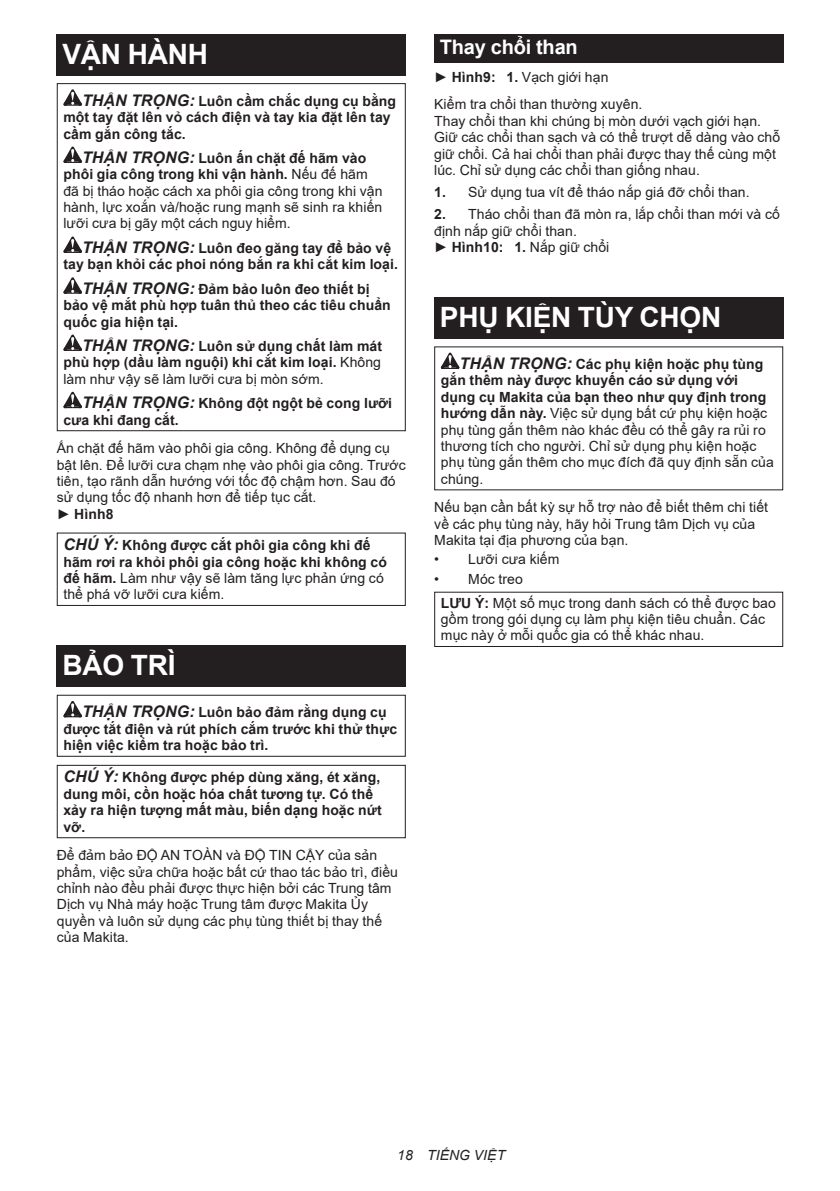
<style>
.page{position:relative;width:840px;height:1191px;background:#fff}
.page>*{position:absolute;margin:0;border:0;box-sizing:border-box;transform-origin:0 0}
.t1{font:700 28px "Arial";letter-spacing:-.01em;color:#fff}
.t2{font:700 20px "Arial";letter-spacing:-.01em;color:#fff}
.t3{font:14px/16.4px "Arial";letter-spacing:.005em;color:#231f20}
.t4{font:700 14px/16.4px "Arial";letter-spacing:.005em;color:#231f20}
.t5{font:italic 14px "Arial";letter-spacing:.005em;color:#231f20}
.s1{font-style:italic;font-size:16px}
.s2{font-weight:700;font-style:italic;font-size:16px}
.s3{font-weight:700}
.s4{font-weight:400}
</style>
<div class="page">
<div style="left:57px;top:34px;width:348px;height:41px;background:#231f20"></div>
<svg style="left:63px;top:89px;width:19px;height:17px"></svg>
<svg style="left:63px;top:146px;width:19px;height:17px"></svg>
<svg style="left:63px;top:236px;width:19px;height:17px"></svg>
<svg style="left:63px;top:277px;width:19px;height:17px"></svg>
<svg style="left:63px;top:334px;width:19px;height:17px"></svg>
<svg style="left:63px;top:392px;width:19px;height:16px"></svg>
<div style="left:57px;top:83px;width:348px;height:348px;border:1px solid #231f20"></div>
<div style="left:57px;top:532px;width:348px;height:74px;border:1px solid #231f20"></div>
<div style="left:57px;top:645px;width:348px;height:41px;background:#231f20"></div>
<svg style="left:63px;top:701px;width:19px;height:16px"></svg>
<div style="left:57px;top:694px;width:348px;height:63px;border:1px solid #231f20"></div>
<div style="left:57px;top:765px;width:348px;height:73px;border:1px solid #231f20"></div>
<div style="left:434px;top:34px;width:348px;height:29px;background:#231f20"></div>
<div style="left:434px;top:297px;width:348px;height:41px;background:#231f20"></div>
<svg style="left:440px;top:352px;width:19px;height:17px"></svg>
<div style="left:434px;top:591px;width:348px;height:56px;border:1px solid #231f20"></div>
<h1 class="t1" style="left:62px;top:34px;width:147px">VẬN HÀNH</h1>
<p class="t4" style="left:63px;top:93px;width:334px;text-indent:19px"><span class="s1">THẬN TRỌNG:</span> Luôn cầm chắc dụng cụ bằng một tay đặt lên vỏ cách điện và tay kia đặt lên tay cầm gắn công tắc.</p>
<p class="t3" style="left:63px;top:150px;width:320px;text-indent:19px"><span class="s2">THẬN TRỌNG:</span> <span class="s3">Luôn ấn chặt đế hãm vào phôi gia công trong khi vận hành.</span> Nếu đế hãm đã bị tháo hoặc cách xa phôi gia công trong khi vận hành, lực xoắn và/hoặc rung mạnh sẽ sinh ra khiến lưỡi cưa bị gãy một cách nguy hiểm.</p>
<p class="t4" style="left:63px;top:240px;width:336px;text-indent:19px"><span class="s1">THẬN TRỌNG:</span> Luôn đeo găng tay để bảo vệ tay bạn khỏi các phoi nóng bắn ra khi cắt kim loại.</p>
<p class="t4" style="left:63px;top:281px;width:329px;text-indent:19px"><span class="s1">THẬN TRỌNG:</span> Đảm bảo luôn đeo thiết bị bảo vệ mắt phù hợp tuân thủ theo các tiêu chuẩn quốc gia hiện tại.</p>
<p class="t4" style="left:63px;top:338px;width:320px;text-align:justify;text-indent:19px"><span class="s1">THẬN TRỌNG:</span> Luôn sử dụng chất làm mát phù hợp (dầu làm nguội) khi cắt kim loại. <span class="s4">Không làm như vậy sẽ làm lưỡi cưa bị mòn sớm.</span></p>
<p class="t4" style="left:63px;top:395px;width:330px;text-indent:19px"><span class="s1">THẬN TRỌNG:</span> Không đột ngột bẻ cong lưỡi cưa khi đang cắt.</p>
<p class="t3" style="left:57px;top:440px;width:350px">Ấn chặt đế hãm vào phôi gia công. Không để dụng cụ bật lên. Để lưỡi cưa chạm nhẹ vào phôi gia công. Trước tiên, tạo rãnh dẫn hướng với tốc độ chậm hơn. Sau đó sử dụng tốc độ nhanh hơn để tiếp tục cắt.<br>► <span class="s3">Hình8</span></p>
<p class="t4" style="left:63px;top:537px;width:325px"><span class="s1">CHÚ Ý:</span> Không được cắt phôi gia công khi đế hãm rơi ra khỏi phôi gia công hoặc khi không có đế hãm. <span class="s4">Làm như vậy sẽ làm tăng lực phản ứng có thể phá vỡ lưỡi cưa kiếm.</span></p>
<h1 class="t1" style="left:62px;top:646px;width:114px">BẢO TRÌ</h1>
<p class="t4" style="left:63px;top:704px;width:335px;text-indent:19px"><span class="s1">THẬN TRỌNG:</span> Luôn bảo đảm rằng dụng cụ được tắt điện và rút phích cắm trước khi thử thực hiện việc kiểm tra hoặc bảo trì.</p>
<p class="t4" style="left:63px;top:769px;width:320px"><span class="s1">CHÚ Ý:</span> Không được phép dùng xăng, ét xăng, dung môi, cồn hoặc hóa chất tương tự. Có thể xảy ra hiện tượng mất màu, biến dạng hoặc nứt vỡ.</p>
<p class="t3" style="left:57px;top:847px;width:342px">Để đảm bảo ĐỘ AN TOÀN và ĐỘ TIN CẬY của sản phẩm, việc sửa chữa hoặc bất cứ thao tác bảo trì, điều chỉnh nào đều phải được thực hiện bởi các Trung tâm Dịch vụ Nhà máy hoặc Trung tâm được Makita Ủy quyền và luôn sử dụng các phụ tùng thiết bị thay thế của Makita.</p>
<h2 class="t2" style="left:439px;top:33px;width:139px">Thay chổi than</h2>
<p class="t3" style="left:434px;top:63px;width:210px;line-height:27.8px">► <span class="s3">Hình9: 1.</span> Vạch giới hạn<br>Kiểm tra chổi than thường xuyên.</p>
<p class="t3" style="left:434px;top:113px;width:347px">Thay chổi than khi chúng bị mòn dưới vạch giới hạn.<br>Giữ các chổi than sạch và có thể trượt dễ dàng vào chỗ giữ chổi. Cả hai chổi than phải được thay thế cùng một lúc. Chỉ sử dụng các chổi than giống nhau.</p>
<p class="t3" style="left:434px;top:184px;width:317px"><span class="s3">1.</span> Sử dụng tua vít để tháo nắp giá đỡ chổi than.</p>
<p class="t3" style="left:434px;top:206px;width:347px"><span class="s3">2.</span> Tháo chổi than đã mòn ra, lắp chổi than mới và cố định nắp giữ chổi than.<br>► <span class="s3">Hình10: 1.</span> Nắp giữ chổi</p>
<h1 class="t1" style="left:439px;top:297px;width:283px">PHỤ KIỆN TÙY CHỌN</h1>
<p class="t3" style="left:440px;top:356px;width:334px;text-indent:19px"><span class="s2">THẬN TRỌNG:</span> <span class="s3">Các phụ kiện hoặc phụ tùng gắn thêm này được khuyến cáo sử dụng với dụng cụ Makita của bạn theo như quy định trong hướng dẫn này.</span> Việc sử dụng bất cứ phụ kiện hoặc phụ tùng gắn thêm nào khác đều có thể gây ra rủi ro thương tích cho người. Chỉ sử dụng phụ kiện hoặc phụ tùng gắn thêm cho mục đích đã quy định sẵn của chúng.</p>
<p class="t3" style="left:434px;top:499px;width:335px">Nếu bạn cần bất kỳ sự hỗ trợ nào để biết thêm chi tiết về các phụ tùng này, hãy hỏi Trung tâm Dịch vụ của<br>Makita tại địa phương của bạn.</p>
<p class="t3" style="left:434px;top:551px;width:127px">• Lưỡi cưa kiếm</p>
<p class="t3" style="left:440px;top:567px;width:336px;line-height:23.8px;text-indent:-7px">• Móc treo<br><span class="s3">LƯU Ý:</span> Một số mục trong danh sách có thể được bao</p>
<p class="t3" style="left:440px;top:610px;width:325px">gồm trong gói dụng cụ làm phụ kiện tiêu chuẩn. Các mục này ở mỗi quốc gia có thể khác nhau.</p>
<p class="t5" style="left:397px;top:1146px;width:109px">18 TIẾNG VIỆT</p>
</div>
